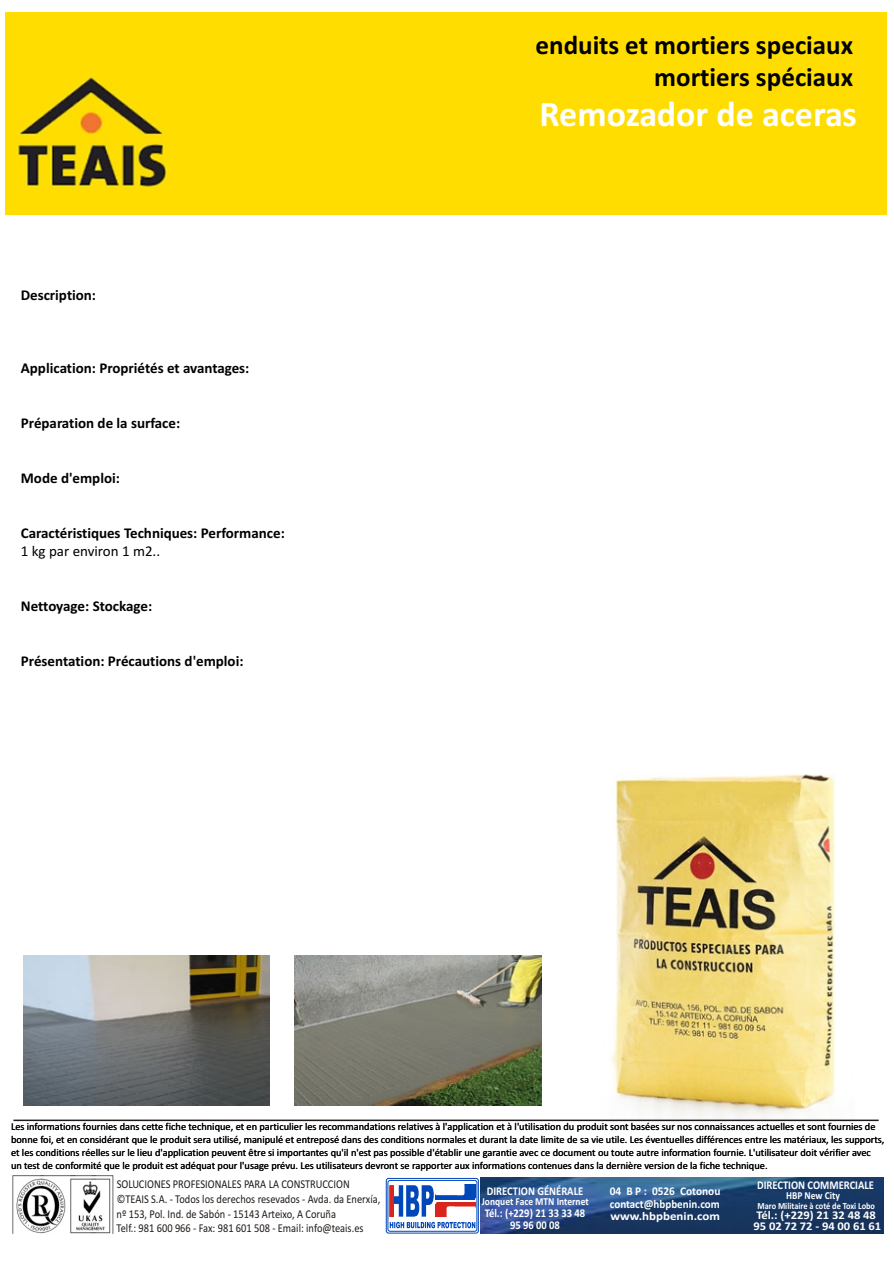
<style>
.page{position:relative;width:894px;height:1263px;background:#fff}
.page>*{position:absolute;margin:0;border:0;box-sizing:border-box;transform-origin:0 0}
.t1{font:900 43.8px "Arial";color:#d9261c;scale:.47 1}
.t2{font:700 36px "Calibri";color:#fff}
.t3{font:700 27px/33px "Calibri";color:#000;text-align:right}
.t4{font:700 15px "Calibri";color:#000}
.t5{font:15px "Calibri";color:#000}
.t6{font:12px/14.7px "Calibri";color:#1f1a17;scale:.87 1}
.t7{font:700 11.85px "Calibri";color:#fff;scale:.89 1}
.t8{font:700 11.85px/12.5px "Calibri";color:#fff;scale:.96 1}
.t9{font:700 11.85px "Calibri";color:#fff;scale:1.06 1}
.t10{font:700 11.85px "Calibri";color:#fff;scale:1.09 1}
.t11{font:700 10.65px "Calibri";color:#fff;scale:.89 1}
.t12{font:10.5px/12.8px "Calibri";color:#000}
.t13{font:700 9.3px "Calibri";color:#fff;scale:.89 1}
</style>
<div class="page">
<img style="left:611px;top:774px;width:224px;height:345px">
<div style="left:6px;top:13px;width:881px;height:201px;background:#fd0"></div>
<img style="left:17px;top:74px;width:152px;height:130px">
<img style="left:24px;top:955px;width:246px;height:151px">
<img style="left:295px;top:955px;width:246px;height:151px">
<svg style="left:386px;top:1178px;width:93px;height:55px"></svg>
<div style="left:388px;top:1180px;width:89px;height:52px;background:#fff;border:1px solid #0047ba;border-radius:2px"></div>
<svg style="left:388px;top:1221px;width:88px;height:7px"></svg>
<svg style="left:436px;top:1195px;width:28px;height:4px"></svg>
<svg style="left:464px;top:1185px;width:12px;height:14px"></svg>
<div style="left:437px;top:1202px;width:39px;height:5px;background:#da251d"></div>
<svg style="left:436px;top:1202px;width:11px;height:15px"></svg>
<hr style="left:449px;top:1207px;width:27px;height:2px;background:#fff">
<svg style="left:388px;top:1185px;width:46px;height:33px"></svg>
<img style="left:13px;top:1175px;width:100px;height:59px">
<img style="left:480px;top:1178px;width:403px;height:55px">
<svg style="left:13px;top:1119px;width:866px;height:3px;background:#8e8b8a"></svg>
<h3 class="t3" style="left:536px;top:30px;width:319px">enduits et mortiers speciaux mortiers spéciaux</h3>
<h3 class="t4" style="left:21px;top:289px;width:77px">Description:</h3>
<h3 class="t4" style="left:21px;top:362px;width:230px">Application: Propriétés et avantages:</h3>
<h3 class="t4" style="left:21px;top:417px;width:161px">Préparation de la surface:</h3>
<h3 class="t4" style="left:21px;top:472px;width:101px">Mode d'emploi:</h3>
<h3 class="t4" style="left:21px;top:527px;width:266px">Caractéristiques Techniques: Performance:</h3>
<h3 class="t5" style="left:21px;top:545px;width:141px">1 kg par environ 1 m2..</h3>
<h3 class="t4" style="left:21px;top:600px;width:133px">Nettoyage: Stockage:</h3>
<h3 class="t4" style="left:21px;top:655px;width:224px">Présentation: Précautions d'emploi:</h3>
<h2 class="t2" style="left:540px;top:99px;width:319px">Remozador de aceras</h2>
<p class="t12" style="left:11px;top:1121px;width:875px">Les informations fournies dans cette fiche technique, et en particulier les recommandations relatives à l'application et à l'utilisation du produit sont basées sur nos connaissances actuelles et sont fournies de bonne foi, et en considérant que le produit sera utilisé, manipulé et entreposé dans des conditions normales et durant la date limite de sa vie utile. Les éventuelles différences entre les matériaux, les supports, et les conditions réelles sur le lieu d'application peuvent être si importantes qu'il n'est pas possible d'établir une garantie avec ce document ou toute autre information fournie. L'utilisateur doit vérifier avec<br>un test de conformité que le produit est adéquat pour l'usage prévu. Les utilisateurs devront se rapporter aux informations contenues dans la dernière version de la fiche technique.</p>
<p class="t6" style="left:117px;top:1178px;width:305px">SOLUCIONES PROFESIONALES PARA LA CONSTRUCCION ©TEAIS S.A. - Todos los derechos resevados - Avda. da Enerxía, nº 153, Pol. Ind. de Sabón - 15143 Arteixo, A Coruña<br>Telf.: 981 600 966 - Fax: 981 601 508 - Email: info@teais.es</p>
<p class="t8" style="left:610px;top:1186px;width:117px">04 B P : 0526 Cotonou contact@hbpbenin.com</p>
<p class="t7" style="left:487px;top:1186px;width:110px">DIRECTION GÉNÉRALE</p>
<h1 class="t1" style="left:388px;top:1185px;width:19px">I</h1>
<p class="t11" style="left:482px;top:1197px;width:122px">Jonquet Face MTN Internet</p>
<p class="t7" style="left:485px;top:1208px;width:115px">Tél.: (+229) 21 33 33 48</p>
<p class="t10" style="left:611px;top:1211px;width:102px">www.hbpbenin.com</p>
<p class="t7" style="left:510px;top:1220px;width:58px">95 96 00 08</p>
<p class="t7" style="left:757px;top:1181px;width:133px">DIRECTION COMMERCIALE</p>
<p class="t11" style="left:786px;top:1191px;width:62px">HBP New City</p>
<p class="t13" style="left:757px;top:1202px;width:134px">Maro Militaire à coté de Toxi Lobo</p>
<p class="t9" style="left:756px;top:1210px;width:114px">Tél.: (+229) 21 32 48 48</p>
<p class="t9" style="left:754px;top:1221px;width:122px">95 02 72 72 - 94 00 61 61</p>
</div>
